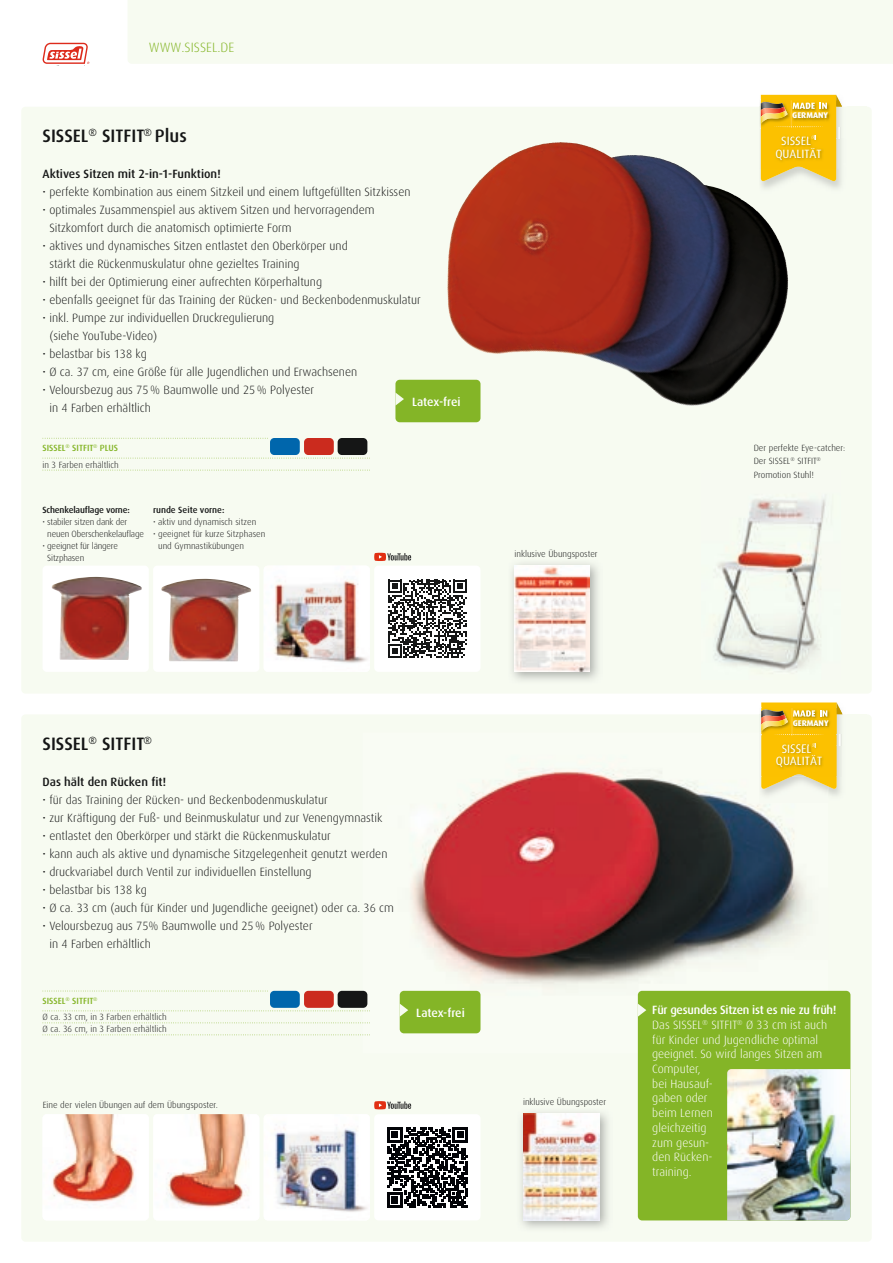
<style>
.page{position:relative;width:893px;height:1263px;background:#fff}
.page>*{position:absolute;margin:0;border:0;box-sizing:border-box;transform-origin:0 0}
.t1{font:500 18px "Dax";color:#151616}
.t2{font:300 13.5px "Dax";color:#84b527}
.t3{font:300 12px/18px "Dax";color:#151616}
.t4{font:300 12px/14.7px "Dax";color:#fff}
.t5{font:500 12px "Dax";color:#151616}
.t6{font:12px/12.8px "Dax";color:#fff;text-align:center}
.t7{font:500 12px "Dax";letter-spacing:-.005em;color:#fff}
.t8{font:300 9px/13.5px "Dax";color:#151616}
.t9{font:300 9px/12px "Dax";letter-spacing:-.02em;color:#151616}
.t10{font:500 9px "Dax";letter-spacing:-.02em;color:#151616}
.t11{font:500 9px "Dax";color:#151616}
.t12{font:800 8.25px "Dax";color:#fff}
.t13{font:5.7px "Dax";color:#fff}
.s1{font-weight:500;color:#84b527}
.s2{font-weight:500}
</style>
<div class="page">
<div style="left:128px;top:0;width:765px;height:64px;background:#f7fbf1"></div>
<svg style="left:43px;top:43px;width:46px;height:21px"></svg>
<svg style="left:21px;top:107px;width:851px;height:586px;fill:#f7fbf1"></svg>
<div style="left:21px;top:714px;width:851px;height:528px;background:#f7fbf1;border-radius:4px"></div>
<img style="left:362px;top:771px;width:466px;height:282px">
<img style="left:154px;top:1114px;width:105px;height:106px">
<img style="left:43px;top:1114px;width:106px;height:106px">
<img style="left:264px;top:1114px;width:106px;height:106px">
<div style="left:374px;top:1114px;width:106px;height:106px;background:#fff;border-radius:4px"></div>
<svg style="left:387px;top:1127px;width:81px;height:81px"></svg>
<div style="left:400px;top:991px;width:80px;height:42px;background:#84b527;border-radius:4px"></div>
<svg style="left:400px;top:1004px;width:8px;height:13px"></svg>
<div style="left:395px;top:380px;width:85px;height:42px;background:#84b527;border-radius:4px"></div>
<svg style="left:395px;top:392px;width:9px;height:14px"></svg>
<div style="left:638px;top:991px;width:212px;height:229px;background:#84b527;border-radius:4px"></div>
<svg style="left:638px;top:1003px;width:8px;height:14px"></svg>
<img style="left:727px;top:1069px;width:123px;height:151px">
<img style="left:761px;top:94px;width:76px;height:1px">
<img style="left:759px;top:182px;width:88px;height:13px">
<img style="left:847px;top:106px;width:19px;height:32px">
<svg style="left:759px;top:95px;width:88px;height:87px;background:#efc53c"></svg>
<img style="left:759px;top:789px;width:69px;height:13px">
<svg style="left:759px;top:702px;width:84px;height:87px;background:#efc333"></svg>
<img style="left:495px;top:142px;width:64px;height:24px">
<img style="left:701px;top:471px;width:139px;height:209px">
<img style="left:520px;top:1112px;width:88px;height:117px">
<img style="left:523px;top:1114px;width:77px;height:106px">
<div style="left:153px;top:566px;width:106px;height:106px;background:#fff;border-radius:4px"></div>
<img style="left:161px;top:579px;width:90px;height:82px">
<div style="left:43px;top:566px;width:106px;height:106px;background:#fff;border-radius:4px"></div>
<img style="left:52px;top:577px;width:90px;height:83px">
<img style="left:264px;top:566px;width:106px;height:106px">
<div style="left:374px;top:566px;width:106px;height:106px;background:#fff;border-radius:4px"></div>
<svg style="left:388px;top:580px;width:78px;height:78px"></svg>
<img style="left:508px;top:559px;width:94px;height:125px">
<img style="left:514px;top:566px;width:76px;height:106px">
<svg style="left:43px;top:438px;width:225px;height:1px"></svg>
<svg style="left:43px;top:458px;width:327px;height:1px"></svg>
<svg style="left:43px;top:470px;width:327px;height:1px"></svg>
<div style="left:270px;top:438px;width:30px;height:17px;background:#0066ac;border-radius:4px"></div>
<div style="left:304px;top:438px;width:30px;height:17px;background:#cb2b1e;border-radius:4px"></div>
<div style="left:338px;top:438px;width:29px;height:17px;background:#151616;border-radius:4px"></div>
<svg style="left:43px;top:991px;width:225px;height:1px"></svg>
<svg style="left:43px;top:1010px;width:327px;height:1px"></svg>
<svg style="left:43px;top:1022px;width:327px;height:1px"></svg>
<svg style="left:43px;top:1034px;width:327px;height:1px"></svg>
<div style="left:270px;top:991px;width:30px;height:17px;background:#0066ac;border-radius:4px"></div>
<div style="left:304px;top:991px;width:30px;height:17px;background:#cb2b1e;border-radius:4px"></div>
<div style="left:338px;top:991px;width:29px;height:17px;background:#151616;border-radius:4px"></div>
<svg style="left:374px;top:553px;width:37px;height:8px"></svg>
<svg style="left:374px;top:1101px;width:37px;height:8px"></svg>
<p class="t2" style="left:149px;top:40px;width:87px">WWW.SISSEL.DE</p>
<h1 class="t1" style="left:43px;top:126px;width:146px">SISSEL<sup>®</sup> SITFIT<sup>®</sup> Plus</h1>
<p class="t5" style="left:43px;top:167px;width:180px">Aktives Sitzen mit 2-in-1-Funktion!</p>
<p class="t3" style="left:43px;top:183px;width:370px">• perfekte Kombination aus einem Sitzkeil und einem luftgefüllten Sitzkissen</p>
<p class="t3" style="left:49px;top:201px;width:327px;text-indent:-7px">• optimales Zusammenspiel aus aktivem Sitzen und hervorragendem<br>Sitzkomfort durch die anatomisch optimierte Form</p>
<p class="t3" style="left:49px;top:237px;width:300px;text-indent:-7px">• aktives und dynamisches Sitzen entlastet den Oberkörper und stärkt die Rückenmuskulatur ohne gezieltes Training</p>
<p class="t3" style="left:43px;top:273px;width:281px">• hilft bei der Optimierung einer aufrechten Körperhaltung</p>
<p class="t3" style="left:43px;top:291px;width:380px">• ebenfalls geeignet für das Training der Rücken- und Beckenbodenmuskulatur</p>
<p class="t3" style="left:49px;top:309px;width:226px;text-indent:-7px">• inkl. Pumpe zur individuellen Druckregulierung (siehe YouTube-Video)</p>
<p class="t3" style="left:43px;top:345px;width:106px">• belastbar bis 138 kg</p>
<p class="t3" style="left:43px;top:363px;width:316px">• Ø ca. 37 cm, eine Größe für alle Jugendlichen und Erwachsenen</p>
<p class="t3" style="left:49px;top:381px;width:266px;text-indent:-7px">• Veloursbezug aus 75 % Baumwolle und 25 % Polyester in 4 Farben erhältlich</p>
<p class="t7" style="left:412px;top:395px;width:50px">Latex-frei</p>
<p class="t8" style="left:43px;top:440px;width:78px;line-height:16.2px"><span class="s1">SISSEL</span><sup>®</sup> <span class="s1">SITFIT</span><sup>®</sup> <span class="s1">PLUS </span>in 3 Farben erhältlich</p>
<p class="t10" style="left:43px;top:505px;width:89px">Schenkelauflage vorne:</p>
<p class="t9" style="left:47px;top:516px;width:98px;text-indent:-5px">• stabiler sitzen dank der neuen Oberschenkelauflage</p>
<p class="t9" style="left:47px;top:540px;width:72px;text-indent:-5px">• geeignet für längere<br>Sitzphasen</p>
<p class="t11" style="left:153px;top:505px;width:73px">runde Seite vorne:</p>
<p class="t8" style="left:153px;top:515px;width:105px">• aktiv und dynamisch sitzen</p>
<p class="t8" style="left:158px;top:528px;width:109px;line-height:12px;text-indent:-5px">• geeignet für kurze Sitzphasen und Gymnastikübungen</p>
<p class="t8" style="left:514px;top:547px;width:85px">inklusive Übungsposter</p>
<p class="t12" style="left:792px;top:111px;width:37px">GERMANY</p>
<p class="t6" style="left:775px;top:135px;width:48px">SISSEL<br>QUALITÄT</p>
<p class="t8" style="left:754px;top:441px;width:93px">Der perfekte Eye-catcher:<br>Der SISSEL<sup>®</sup> SITFIT<sup>®<br></sup>Promotion Stuhl!</p>
<h1 class="t1" style="left:43px;top:733px;width:111px">SISSEL<sup>®</sup> SITFIT<sup>®</sup></h1>
<p class="t5" style="left:43px;top:775px;width:125px">Das hält den Rücken fit!</p>
<p class="t3" style="left:43px;top:790px;width:287px">• für das Training der Rücken- und Beckenbodenmuskulatur</p>
<p class="t3" style="left:43px;top:808px;width:341px">• zur Kräftigung der Fuß- und Beinmuskulatur und zur Venengymnastik</p>
<p class="t3" style="left:43px;top:826px;width:290px">• entlastet den Oberkörper und stärkt die Rückenmuskulatur</p>
<p class="t3" style="left:43px;top:844px;width:346px">• kann auch als aktive und dynamische Sitzgelegenheit genutzt werden</p>
<p class="t3" style="left:43px;top:862px;width:271px">• druckvariabel durch Ventil zur individuellen Einstellung</p>
<p class="t3" style="left:43px;top:880px;width:106px">• belastbar bis 138 kg</p>
<p class="t3" style="left:43px;top:898px;width:353px">• Ø ca. 33 cm (auch für Kinder und Jugendliche geeignet) oder ca. 36 cm</p>
<p class="t3" style="left:49px;top:916px;width:265px;text-indent:-7px">• Veloursbezug aus 75% Baumwolle und 25 % Polyester in 4 Farben erhältlich</p>
<p class="t8" style="left:43px;top:993px;width:126px;line-height:16.2px"><span class="s1">SISSEL</span><sup>®</sup> <span class="s1">SITFIT</span><sup>®<br></sup>Ø ca. 33 cm, in 3 Farben erhältlich</p>
<p class="t8" style="left:43px;top:1023px;width:126px">Ø ca. 36 cm, in 3 Farben erhältlich</p>
<p class="t7" style="left:416px;top:1006px;width:50px">Latex-frei</p>
<p class="t8" style="left:43px;top:1098px;width:177px">Eine der vielen Übungen auf dem Übungsposter.</p>
<p class="t12" style="left:793px;top:718px;width:37px">GERMANY</p>
<p class="t6" style="left:782px;top:742px;width:31px">SISSEL</p>
<p class="t13" style="left:811px;top:742px;width:6px">®</p>
<p class="t6" style="left:776px;top:755px;width:48px">QUALITÄT</p>
<p class="t8" style="left:523px;top:1095px;width:85px">inklusive Übungsposter</p>
<p class="t4" style="left:652px;top:1003px;width:186px"><span class="s2">Für gesundes Sitzen ist es nie zu früh!<br></span>Das SISSEL<sup>®</sup> SITFIT<sup>®</sup> Ø 33 cm ist auch für Kinder und Jugendliche optimal geeignet. So wird langes Sitzen am<br>Computer,<br>bei Hausauf-<br>gaben oder<br>beim Lernen<br>gleichzeitig<br>zum gesun-<br>den Rücken-<br>training.</p>
</div>
